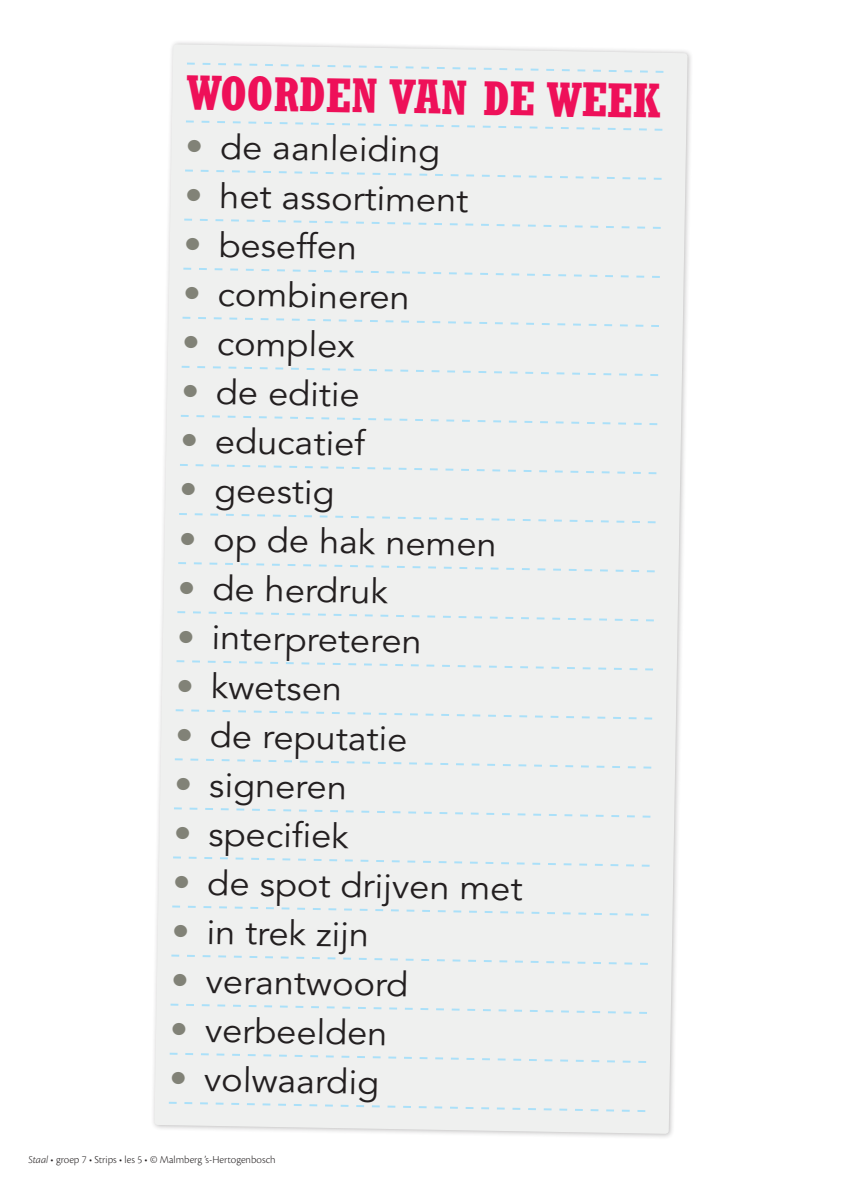
<style>
.page{position:relative;width:842px;height:1191px;background:#fff}
.page>*{position:absolute;margin:0;border:0;box-sizing:border-box;transform-origin:0 0}
.t1{font:700 condensed 48.1px "Rockwell Std";color:#ee1059}
.t2{font:34.3px "Avenir LT Std";color:#231f20;scale:1.05 1}
.t3{font:300 11px "Cronos Pro";color:#231f20}
.s1{color:#818277}
.s2{font-style:italic}
</style>
<div class="page">
<div style="left:150px;top:40px;width:544px;height:1100px;background:#231f20;opacity:.3"></div>
<div style="left:154px;top:44px;width:533px;height:1089px;background:#eff0ef"></div>
<svg style="left:185px;top:62px;width:480px;height:12px"></svg>
<svg style="left:184px;top:119px;width:480px;height:13px"></svg>
<svg style="left:183px;top:168px;width:481px;height:13px"></svg>
<svg style="left:182px;top:218px;width:481px;height:12px"></svg>
<svg style="left:181px;top:267px;width:481px;height:12px"></svg>
<svg style="left:181px;top:316px;width:480px;height:12px"></svg>
<svg style="left:180px;top:365px;width:480px;height:12px"></svg>
<svg style="left:179px;top:414px;width:480px;height:12px"></svg>
<svg style="left:178px;top:463px;width:480px;height:12px"></svg>
<svg style="left:177px;top:512px;width:481px;height:12px"></svg>
<svg style="left:176px;top:561px;width:481px;height:12px"></svg>
<svg style="left:175px;top:610px;width:481px;height:12px"></svg>
<svg style="left:175px;top:659px;width:480px;height:12px"></svg>
<svg style="left:174px;top:708px;width:480px;height:12px"></svg>
<svg style="left:173px;top:757px;width:480px;height:12px"></svg>
<svg style="left:172px;top:806px;width:480px;height:12px"></svg>
<svg style="left:171px;top:855px;width:481px;height:12px"></svg>
<svg style="left:170px;top:904px;width:481px;height:12px"></svg>
<svg style="left:169px;top:953px;width:481px;height:13px"></svg>
<svg style="left:169px;top:1002px;width:480px;height:13px"></svg>
<svg style="left:168px;top:1051px;width:480px;height:13px"></svg>
<svg style="left:167px;top:1100px;width:480px;height:13px"></svg>
<h1 class="t1" style="left:187px;top:64px;width:475px;rotate:1deg">WOORDEN VAN DE WEEK</h1>
<p class="t2" style="left:186px;top:126px;width:244px;rotate:1deg"><span class="s1">•</span> de aanleiding</p>
<p class="t2" style="left:185px;top:175px;width:272px;rotate:1deg"><span class="s1">•</span> het assortiment</p>
<p class="t2" style="left:184px;top:224px;width:167px;rotate:1deg"><span class="s1">•</span> beseffen</p>
<p class="t2" style="left:183px;top:274px;width:218px;rotate:1deg"><span class="s1">•</span> combineren</p>
<p class="t2" style="left:182px;top:323px;width:166px;rotate:1deg"><span class="s1">•</span> complex</p>
<p class="t2" style="left:182px;top:372px;width:172px;rotate:1deg"><span class="s1">•</span> de editie</p>
<p class="t2" style="left:181px;top:421px;width:177px;rotate:1deg"><span class="s1">•</span> educatief</p>
<p class="t2" style="left:180px;top:470px;width:149px;rotate:1deg"><span class="s1">•</span> geestig</p>
<p class="t2" style="left:179px;top:519px;width:304px;rotate:1deg"><span class="s1">•</span> op de hak nemen</p>
<p class="t2" style="left:178px;top:568px;width:202px;rotate:1deg"><span class="s1">•</span> de herdruk</p>
<p class="t2" style="left:177px;top:617px;width:235px;rotate:1deg"><span class="s1">•</span> interpreteren</p>
<p class="t2" style="left:176px;top:666px;width:160px;rotate:1deg"><span class="s1">•</span> kwetsen</p>
<p class="t2" style="left:176px;top:715px;width:223px;rotate:1deg"><span class="s1">•</span> de reputatie</p>
<p class="t2" style="left:175px;top:764px;width:166px;rotate:1deg"><span class="s1">•</span> signeren</p>
<p class="t2" style="left:174px;top:813px;width:168px;rotate:1deg"><span class="s1">•</span> specifiek</p>
<p class="t2" style="left:173px;top:862px;width:335px;rotate:1deg"><span class="s1">•</span> de spot drijven met</p>
<p class="t2" style="left:172px;top:911px;width:189px;rotate:1deg"><span class="s1">•</span> in trek zijn</p>
<p class="t2" style="left:171px;top:960px;width:228px;rotate:1deg"><span class="s1">•</span> verantwoord</p>
<p class="t2" style="left:170px;top:1009px;width:209px;rotate:1deg"><span class="s1">•</span> verbeelden</p>
<p class="t2" style="left:170px;top:1058px;width:202px;rotate:1deg"><span class="s1">•</span> volwaardig</p>
<p class="t3" style="left:28px;top:1152px;width:249px"><span class="s2">Staal</span> • groep 7 • Strips • les 5 • © Malmberg ’s-Hertogenbosch</p>
</div>
